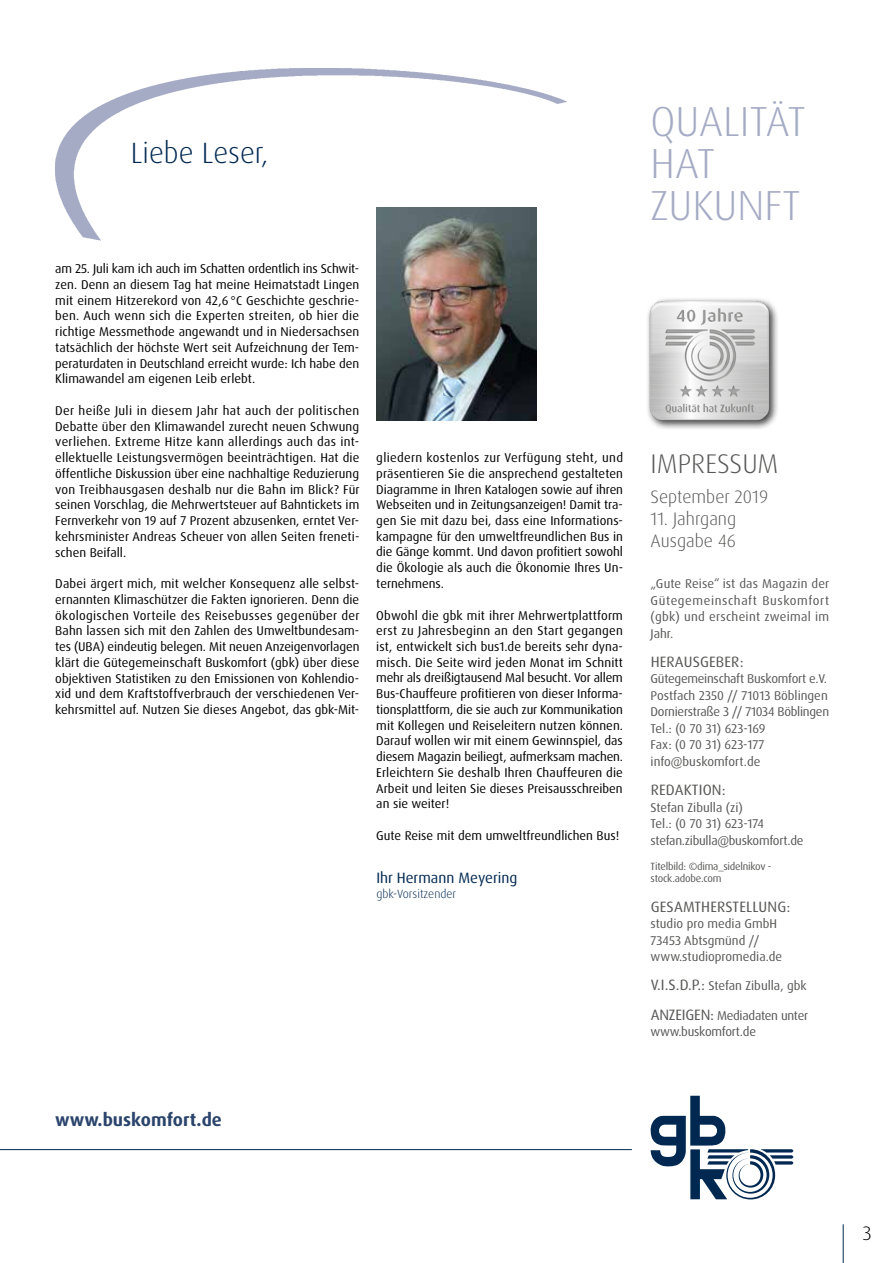
<style>
.page{position:relative;width:893px;height:1263px;background:#fff}
.page>*{position:absolute;margin:0;border:0;box-sizing:border-box;transform-origin:0 0}
.t1{font:300 42px/42px "Dax OT";color:#a5abc4}
.t2{font:300 29.4px "Dax OT";color:#002851}
.t3{font:300 27px "Dax OT";color:#575756}
.t4{font:300 19.5px "Dax OT";color:#000}
.t5{font:300 18px/21.6px "Dax OT";color:#575756}
.t6{font:700 18px "Dax OT";color:#2b446c}
.t7{font:15px "Dax OT";letter-spacing:.01em;color:#575756}
.t8{font:15px "Dax OT";color:#002851}
.t9{font:12.75px/15.8px "Dax OT";color:#000;text-align:justify}
.t10{font:12.75px/16.5px "Dax OT";letter-spacing:-.005em;color:#575756}
.t11{font:300 12px "Dax OT";color:#002851}
.t12{font:10.5px/12.8px "Dax OT";letter-spacing:-.02em;color:#575756}
.s1{font-size:15px}
</style>
<div class="page">
<hr style="left:843px;top:1224px;width:1px;height:39px;background:#002851">
<hr style="left:0;top:1149px;width:632px;height:1px;background:#002851">
<svg style="left:650px;top:1096px;width:144px;height:103px"></svg>
<img style="left:376px;top:241px;width:160px;height:180px">
<img style="left:55px;top:68px;width:512px;height:173px">
<img style="left:647px;top:299px;width:131px;height:130px">
<h2 class="t2" style="left:131px;top:135px;width:139px">Liebe Leser,</h2>
<p class="t9" style="left:55px;top:261px;width:306px">am 25. Juli kam ich auch im Schatten ordentlich ins Schwit&shy;zen. Denn an diesem Tag hat meine Heimatstadt Lingen mit einem Hitzerekord von 42,6 °C Geschichte geschrie&shy;ben. Auch wenn sich die Experten streiten, ob hier die richtige Messmethode angewandt und in Niedersachsen tatsächlich der höchste Wert seit Aufzeichnung der Tem&shy;peraturdaten in Deutschland erreicht wurde: Ich habe den Klimawandel am eigenen Leib erlebt.</p>
<p class="t9" style="left:55px;top:403px;width:306px">Der heiße Juli in diesem Jahr hat auch der politischen Debatte über den Klimawandel zurecht neuen Schwung verliehen. Extreme Hitze kann allerdings auch das int&shy;ellektuelle Leistungsvermögen beeinträchtigen. Hat die öffentliche Diskussion über eine nachhaltige Reduzierung von Treibhausgasen deshalb nur die Bahn im Blick? Für seinen Vorschlag, die Mehrwertsteuer auf Bahntickets im Fernverkehr von 19 auf 7 Prozent abzusenken, erntet Ver&shy;kehrsminister Andreas Scheuer von allen Seiten freneti&shy;schen Beifall.</p>
<p class="t9" style="left:55px;top:576px;width:306px">Dabei ärgert mich, mit welcher Konsequenz alle selbst&shy;ernannten Klimaschützer die Fakten ignorieren. Denn die ökologischen Vorteile des Reisebusses gegenüber der Bahn lassen sich mit den Zahlen des Umweltbundesam&shy;tes (UBA) eindeutig belegen. Mit neuen Anzeigenvorlagen klärt die Gütegemeinschaft Buskomfort (gbk) über diese objektiven Statistiken zu den Emissionen von Kohlendio&shy;xid und dem Kraftstoffverbrauch der verschiedenen Ver&shy;kehrsmittel auf. Nutzen Sie dieses Angebot, das gbk-Mit-</p>
<p class="t9" style="left:376px;top:450px;width:248px">gliedern kostenlos zur Verfügung steht, und präsentieren Sie die ansprechend gestalteten Diagramme in Ihren Katalogen sowie auf ihren Webseiten und in Zeitungsanzeigen! Damit tra&shy;gen Sie mit dazu bei, dass eine Informations&shy;kampagne für den umweltfreundlichen Bus in die Gänge kommt. Und davon profitiert sowohl die Ökologie als auch die Ökonomie Ihres Un&shy;ternehmens.</p>
<p class="t9" style="left:376px;top:607px;width:248px">Obwohl die gbk mit ihrer Mehrwertplattform erst zu Jahresbeginn an den Start gegangen ist, entwickelt sich bus1.de bereits sehr dyna&shy;misch. Die Seite wird jeden Monat im Schnitt mehr als dreißigtausend Mal besucht. Vor allem Bus-Chauffeure profitieren von dieser Informa&shy;tionsplattform, die sie auch zur Kommunikation mit Kollegen und Reiseleitern nutzen können.<br>Darauf wollen wir mit einem Gewinnspiel, das diesem Magazin beiliegt, aufmerksam machen.<br>Erleichtern Sie deshalb Ihren Chauffeuren die Arbeit und leiten Sie dieses Preisausschreiben an sie weiter!</p>
<p class="t9" style="left:376px;top:828px;width:245px">Gute Reise mit dem umweltfreundlichen Bus!</p>
<p class="t8" style="left:376px;top:868px;width:143px">Ihr Hermann Meyering</p>
<p class="t11" style="left:376px;top:886px;width:81px">gbk-Vorsitzender</p>
<h1 class="t1" style="left:651px;top:101px;width:157px">QUALITÄT<br>HAT<br>ZUKUNFT</h1>
<h3 class="t3" style="left:651px;top:447px;width:129px">IMPRESSUM</h3>
<h3 class="t5" style="left:651px;top:486px;width:119px">September 2019</h3>
<h3 class="t5" style="left:651px;top:508px;width:87px">11. Jahrgang<br>Ausgabe 46</h3>
<p class="t10" style="left:651px;top:575px;width:180px;text-align:justify">„Gute Reise“ ist das Magazin der Gütegemeinschaft Buskomfort (gbk) und erscheint zweimal im Jahr.</p>
<p class="t7" style="left:651px;top:652px;width:95px">HERAUSGEBER:</p>
<p class="t10" style="left:651px;top:671px;width:180px">Gütegemeinschaft Buskomfort e.V.<br>Postfach 2350 // 71013 Böblingen<br>Dornierstraße 3 // 71034 Böblingen<br>Tel.: (0 70 31) 623-169<br>Fax: (0 70 31) 623-177 info@buskomfort.de</p>
<p class="t7" style="left:651px;top:780px;width:76px">REDAKTION:</p>
<p class="t10" style="left:651px;top:799px;width:154px">Stefan Zibulla (zi)<br>Tel.: (0 70 31) 623-174 stefan.zibulla@buskomfort.de</p>
<p class="t12" style="left:651px;top:860px;width:122px">Titelbild: ©dima_sidelnikov - stock.adobe.com</p>
<p class="t7" style="left:651px;top:897px;width:141px">GESAMTHERSTELLUNG:</p>
<p class="t10" style="left:651px;top:916px;width:133px">studio pro media GmbH<br>73453 Abtsgmünd // www.studiopromedia.de</p>
<p class="t10" style="left:651px;top:978px;width:158px"><span class="s1">V.I.S.D.P.:</span> Stefan Zibulla, gbk</p>
<p class="t10" style="left:651px;top:1007px;width:159px"><span class="s1">ANZEIGEN:</span> Mediadaten unter www.buskomfort.de</p>
<h3 class="t6" style="left:55px;top:1108px;width:168px">www.buskomfort.de</h3>
<h3 class="t4" style="left:863px;top:1220px;width:10px">3</h3>
</div>
